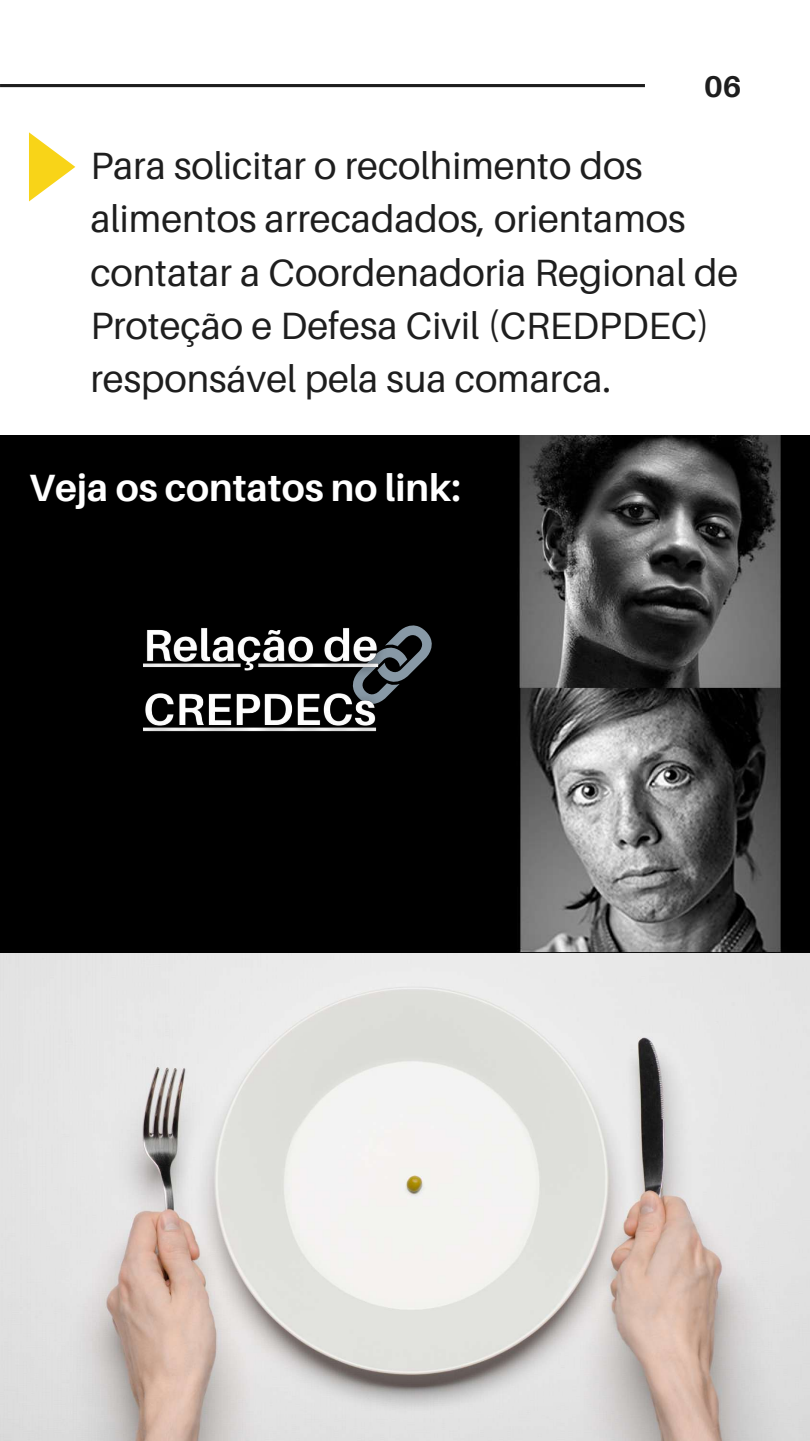
<style>
.page{position:relative;width:810px;height:1441px;background:#fff}
.page>*{position:absolute;margin:0;border:0;box-sizing:border-box;transform-origin:0 0}
.t1{font:38px/53.2px "Aileron";color:#1e1e1e}
.t2{font:700 38px "Aileron";color:#fff}
.t3{font:700 30px "Aileron";color:#1e1e1e}
</style>
<div class="page">
<img style="left:0;top:435px;width:810px;height:1005px">
<hr style="left:0;top:84px;width:645px;height:3px;background:#1e1e1e">
<svg style="left:395px;top:618px;width:44px;height:93px"></svg>
<img style="left:127px;top:603px;width:268px;height:150px">
<svg style="left:29px;top:132px;width:46px;height:69px"></svg>
<p class="t3" style="left:704px;top:67px;width:39px">06</p>
<p class="t1" style="left:90px;top:138px;width:649px">Para solicitar o recolhimento dos alimentos arrecadados, orientamos contatar a Coordenadoria Regional de Proteção e Defesa Civil (CREDPDEC) responsável pela sua comarca.</p>
<p class="t2" style="left:29px;top:464px;width:433px">Veja os contatos no link:</p>
</div>
